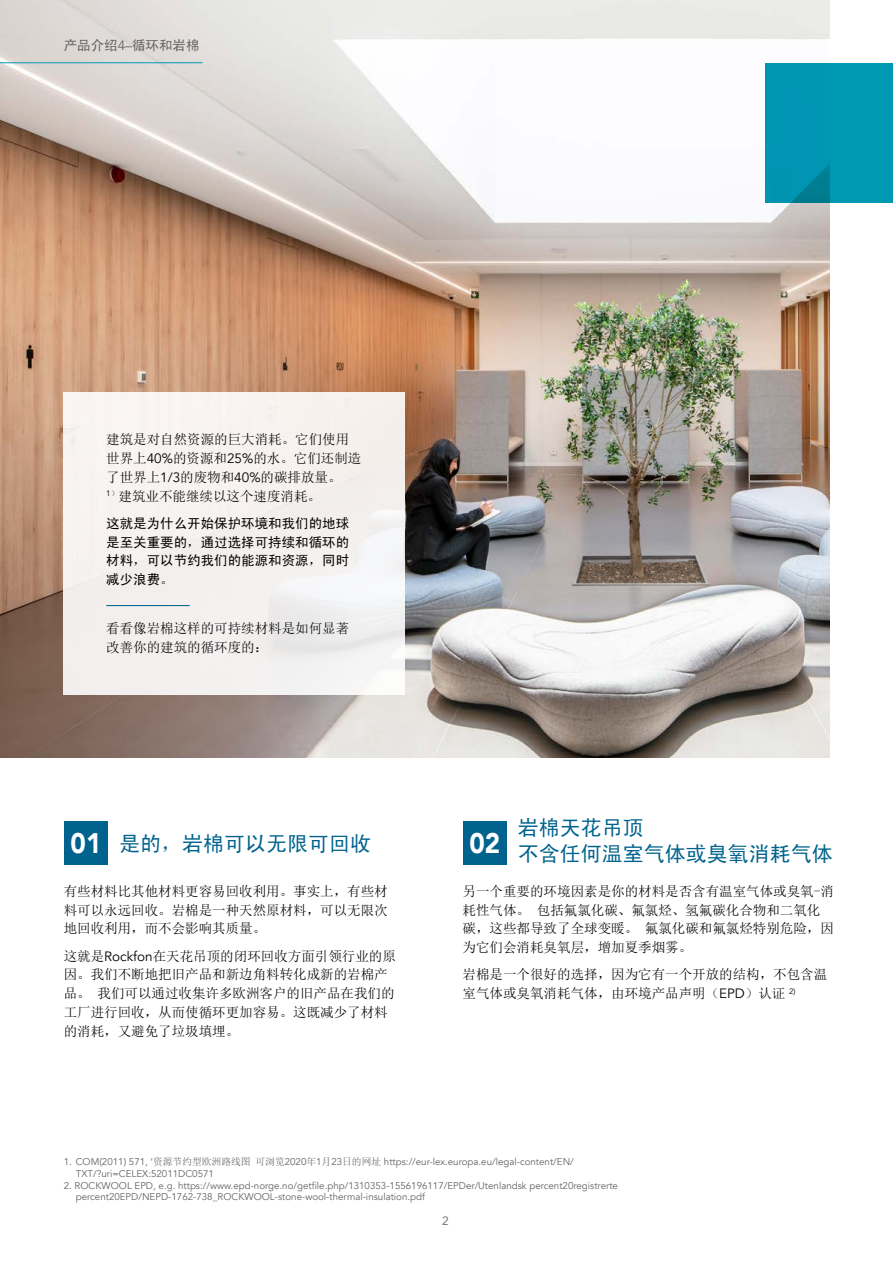
<style>
.page{position:relative;width:893px;height:1263px;background:#fff}
.page>*{position:absolute;margin:0;border:0;box-sizing:border-box;transform-origin:0 0}
.t1{font:900 28.2px "Avenir";color:#fff;scale:.92 1}
.t2{font:21px/25.2px "Sim Hei";color:#00638e}
.t3{font:13.5px/18.8px "Sim Sun";color:#000}
.t4{font:13.5px/18.8px "Sim Hei";color:#000;text-align:justify}
.t5{font:13.5px "Sim Hei";color:#646363}
.t6{font:12px "Avenir";color:#646363}
.t7{font:9.75px/11.7px "Avenir";color:#646363}
.s1{font-family:"Avenir"}
.s2{font-family:"Sim Sun"}
</style>
<div class="page">
<img style="left:0;top:0;width:829px;height:758px">
<div style="left:765px;top:63px;width:128px;height:139px;background:#0099b3"></div>
<hr style="left:0;top:62px;width:203px;height:1px;background:#0099b3">
<div style="left:64px;top:821px;width:44px;height:44px;background:#00638e"></div>
<div style="left:463px;top:821px;width:44px;height:44px;background:#00638e"></div>
<div style="left:64px;top:393px;width:341px;height:302px;background:#f4f1ef"></div>
<hr style="left:106px;top:605px;width:84px;height:1px;background:#00638e">
<p class="t5" style="left:64px;top:39px;width:137px">产品介绍<span class="s1">4–</span>循环和岩棉</p>
<p class="t3" style="left:106px;top:430px;width:257px">建筑是对自然资源的巨大消耗。它们使用世界上<span class="s1">40%</span>的资源和<span class="s1">25%</span>的水。它们还制造了世界上<span class="s1">1/3</span>的废物和<span class="s1">40%</span>的碳排放量。<br><sup>1</sup><sup>）</sup>建筑业不能继续以这个速度消耗。</p>
<p class="t4" style="left:106px;top:514px;width:244px">这就是为什么开始保护环境和我们的地球是至关重要的，通过选择可持续和循环的材料，可以节约我们的能源和资源，同时减少浪费。</p>
<p class="t3" style="left:106px;top:619px;width:244px">看看像岩棉这样的可持续材料是如何显著改善你的建筑的循环度的：</p>
<h2 class="t2" style="left:518px;top:815px;width:316px">岩棉天花吊顶<br>不含任何温室气体或臭氧消耗气体</h2>
<p class="t3" style="left:463px;top:882px;width:373px">另一个重要的环境因素是你的材料是否含有温室气体或臭氧-消耗性气体。 包括氟氯化碳、氟氯烃、氢氟碳化合物和二氧化碳，这些都导致了全球变暖。 氟氯化碳和氟氯烃特别危险，因为它们会消耗臭氧层，增加夏季烟雾。</p>
<p class="t3" style="left:463px;top:965px;width:366px">岩棉是一个很好的选择，因为它有一个开放的结构，不包含温室气体或臭氧消耗气体，由环境产品声明（<span class="s1">EPD</span>）认证 <sup>2)</sup></p>
<h1 class="t1" style="left:71px;top:819px;width:35px">01</h1>
<h1 class="t1" style="left:469px;top:819px;width:35px">02</h1>
<h2 class="t2" style="left:119px;top:831px;width:253px">是的，岩棉可以无限可回收</h2>
<p class="t3" style="left:64px;top:881px;width:326px;text-align:justify">有些材料比其他材料更容易回收利用。事实上，有些材料可以永远回收。岩棉是一种天然原材料，可以无限次地回收利用，而不会影响其质量。</p>
<p class="t3" style="left:64px;top:946px;width:334px">这就是<span class="s1">Rockfon</span>在天花吊顶的闭环回收方面引领行业的原因。我们不断地把旧产品和新边角料转化成新的岩棉产品。 我们可以通过收集许多欧洲客户的旧产品在我们的工厂进行回收，从而使循环更加容易。这既减少了材料的消耗，又避免了垃圾填埋。</p>
<p class="t7" style="left:76px;top:1156px;width:500px;text-indent:-12px">1. COM(2011) 571, ‘<span class="s2">资源节约型欧洲路线图 可浏览</span>2020<span class="s2">年</span>1<span class="s2">月</span>23<span class="s2">日的网址</span> https://eur-lex.europa.eu/legal-content/EN/<br>TXT/?uri=CELEX:52011DC0571</p>
<p class="t7" style="left:76px;top:1179px;width:544px;text-indent:-12px">2. ROCKWOOL EPD, e.g. https://www.epd-norge.no/getfile.php/1310353-1556196117/EPDer/Utenlandsk percent20registrerte percent20EPD/NEPD-1762-738_ROCKWOOL-stone-wool-thermal-insulation.pdf</p>
<p class="t6" style="left:442px;top:1213px;width:8px">2</p>
</div>
